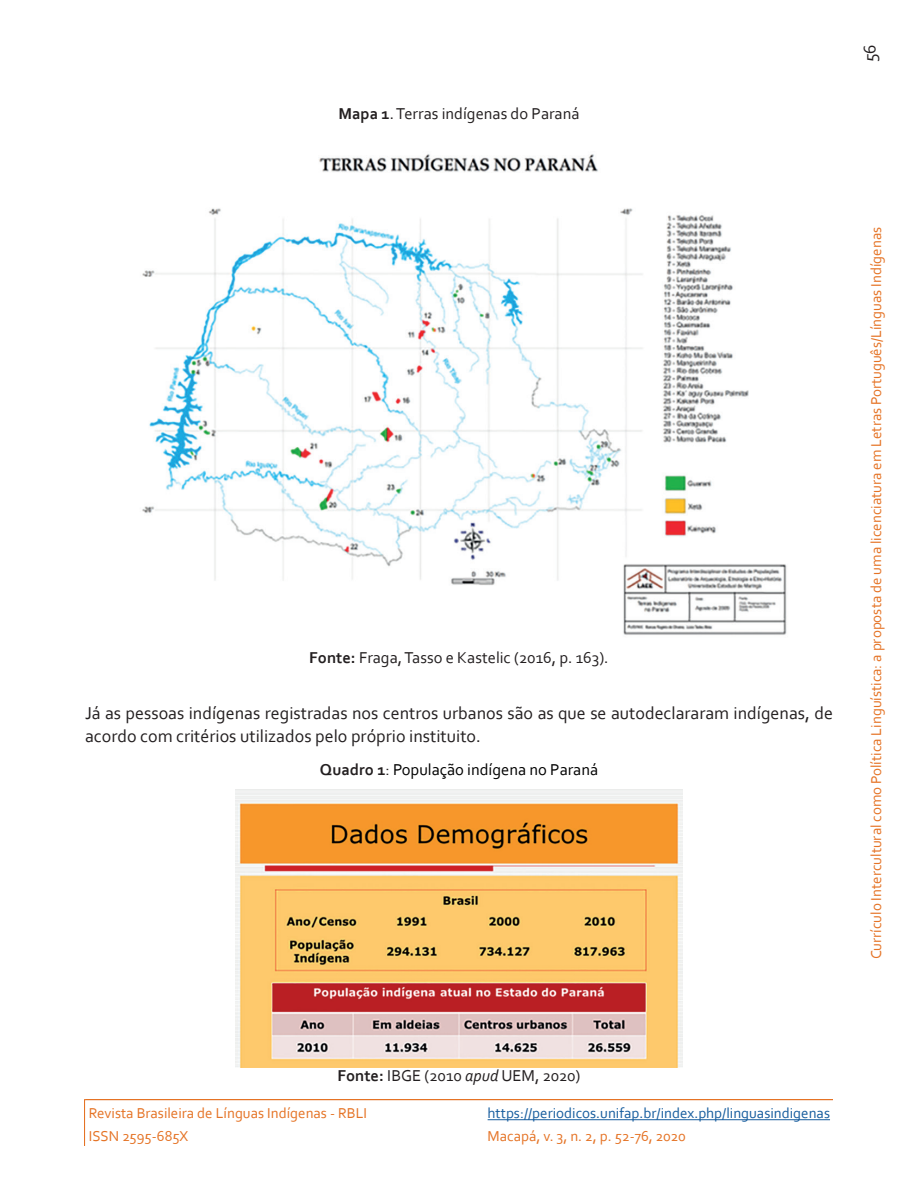
<style>
.page{position:relative;width:918px;height:1188px;background:#fff}
.page>*{position:absolute;margin:0;border:0;box-sizing:border-box;transform-origin:0 0}
.t1{font:18px/22.5px "Corbel";color:#231f20}
.t2{font:16.5px "Corbel";color:#231f20}
.t3{font:16.5px "Corbel";color:#000001}
.t4{font:15px/22.5px "Corbel";color:#e57325}
.t5{font:15px "Corbel";color:#175d9e}
.s1{font-weight:700}
.s2{font-weight:700;color:#231f20}
.s3{color:#231f20}
.s4{font-style:italic}
</style>
<div class="page">
<img style="left:84px;top:1100px;width:749px;height:46px">
<img style="left:142px;top:154px;width:645px;height:481px">
<img style="left:236px;top:789px;width:446px;height:278px">
<p class="t2" style="left:339px;top:103px;width:242px"><span class="s1">Mapa 1</span>. Terras indígenas do Paraná</p>
<p class="t1" style="left:858px;top:62px;width:20px;rotate:-90deg">56</p>
<p class="t2" style="left:309px;top:647px;width:301px"><span class="s1">Fonte:</span> Fraga, Tasso e Kastelic (2016, p. 163).</p>
<p class="t1" style="left:85px;top:701px;width:749px">Já as pessoas indígenas registradas nos centros urbanos são as que se autodeclararam indígenas, de acordo com critérios utilizados pelo próprio instituito.</p>
<p class="t3" style="left:320px;top:759px;width:280px"><span class="s2">Quadro 1</span><span class="s3">:</span> População indígena no Paraná</p>
<p class="t4" style="left:864px;top:959px;width:734px;rotate:-90deg">Currículo Intercultural como Política Linguística: a proposta de uma licenciatura em Letras Português/Línguas Indígenas</p>
<p class="t2" style="left:337px;top:1065px;width:245px"><span class="s1">Fonte:</span> IBGE (2010 <span class="s4">apud</span> UEM, 2020)</p>
<p class="t4" style="left:89px;top:1102px;width:280px">Revista Brasileira de Línguas Indígenas - RBLI<br>ISSN 2595-685X</p>
<p class="t5" style="left:488px;top:1104px;width:344px">https://periodicos.unifap.br/index.php/linguasindigenas</p>
<p class="t4" style="left:488px;top:1124px;width:200px">Macapá, v. 3, n. 2, p. 52-76, 2020</p>
</div>
